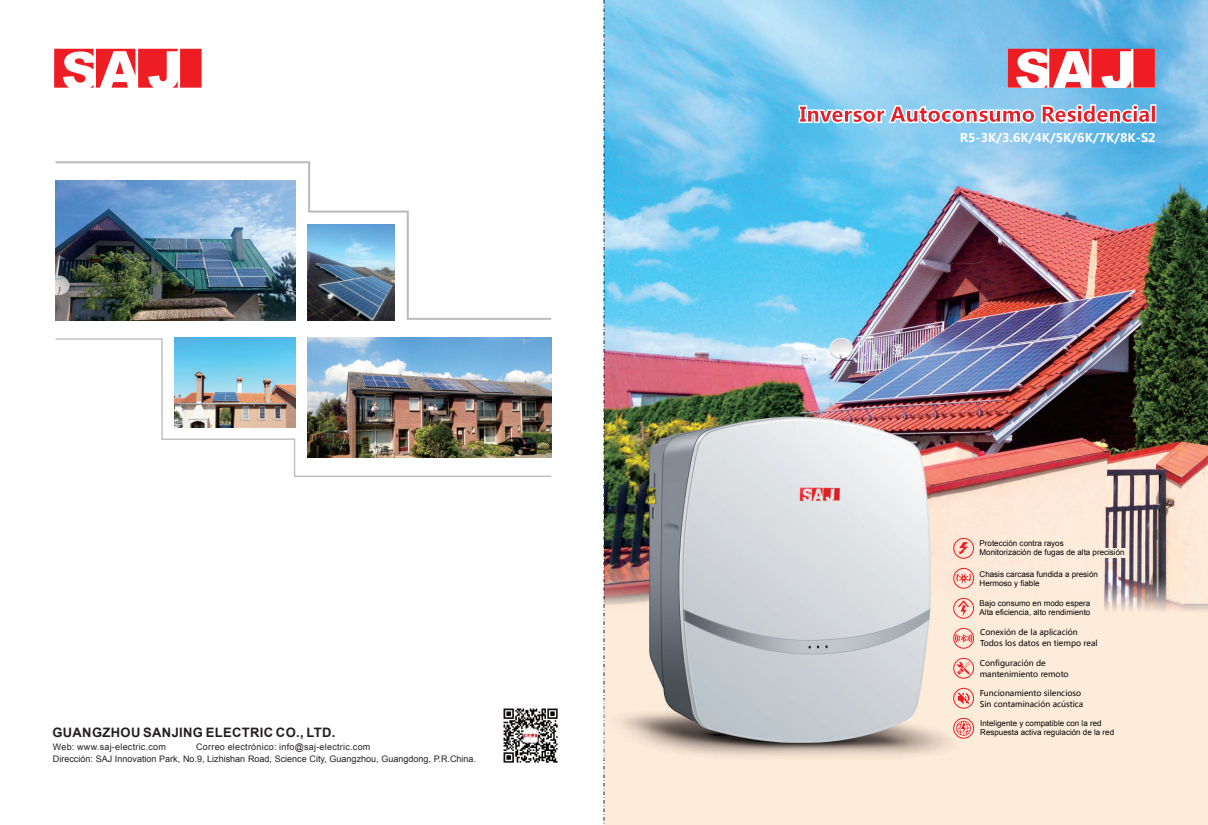
<style>
.page{position:relative;width:1208px;height:825px;background:#fff}
.page>*{position:absolute;margin:0;border:0;box-sizing:border-box;transform-origin:0 0}
.t1{font:22.4px "Microsoft Ya Hei";color:#ee1d23;scale:.62 1}
.t2{font:700 13px "Arial";letter-spacing:.03em;color:#231f20}
.t3{font:700 12px "Microsoft Ya Hei";color:#fff}
.t4{font:9px "Arial";color:#231f20}
.t5{font:9px "Arial";letter-spacing:.03em;color:#231f20}
.t6{font:8px/8.9px "Arial";color:#030303}
.t7{font:8px/10.6px "Microsoft Ya Hei";color:#030303}
</style>
<div class="page">
<img style="left:604px;top:0;width:604px;height:825px">
<svg style="left:54px;top:49px;width:124px;height:39px"></svg>
<div style="left:180px;top:49px;width:22px;height:39px;background:#ee1d23"></div>
<img style="left:55px;top:161px;width:497px;height:160px">
<img style="left:55px;top:338px;width:497px;height:139px">
<svg style="left:603px;top:0;width:1px;height:824px"></svg>
<svg style="left:798px;top:105px;width:237px;height:18px"></svg>
<svg style="left:1041px;top:104px;width:115px;height:19px"></svg>
<svg style="left:1007px;top:49px;width:124px;height:39px"></svg>
<div style="left:1133px;top:49px;width:21px;height:39px;background:#ee1d23"></div>
<img style="left:503px;top:708px;width:55px;height:55px">
<img style="left:602px;top:699px;width:364px;height:61px">
<div style="left:953px;top:538px;width:21px;height:21px;border:1px solid #ee1d23;border-radius:50%"></div>
<svg style="left:959px;top:542px;width:9px;height:12px"></svg>
<div style="left:953px;top:598px;width:21px;height:20px;border:1px solid #ee1d23;border-radius:50%"></div>
<svg style="left:960px;top:605px;width:6px;height:11px"></svg>
<svg style="left:955px;top:634px;width:17px;height:8px"></svg>
<div style="left:953px;top:628px;width:21px;height:20px;border:1px solid #ee1d23;border-radius:50%"></div>
<svg style="left:956px;top:574px;width:15px;height:9px"></svg>
<div style="left:953px;top:568px;width:21px;height:21px;border:1px solid #ee1d23;border-radius:50%"></div>
<svg style="left:958px;top:692px;width:11px;height:12px"></svg>
<div style="left:953px;top:688px;width:21px;height:20px;border:1px solid #ee1d23;border-radius:50%"></div>
<div style="left:953px;top:658px;width:21px;height:20px;border:1px solid #ee1d23;border-radius:50%"></div>
<svg style="left:956px;top:721px;width:15px;height:15px"></svg>
<div style="left:953px;top:718px;width:21px;height:20px;border:1px solid #ee1d23;border-radius:50%"></div>
<svg style="left:957px;top:662px;width:13px;height:13px"></svg>
<img style="left:307px;top:225px;width:88px;height:95px">
<img style="left:174px;top:337px;width:122px;height:90px">
<img style="left:649px;top:416px;width:281px;height:327px">
<div style="left:1090px;top:548px;width:36px;height:9px;background:#feeddc"></div>
<h2 class="t2" style="left:52px;top:727px;width:284px">GUANGZHOU SANJING ELECTRIC CO., LTD.</h2>
<p class="t5" style="left:53px;top:743px;width:115px">Web: www.saj-electric.com</p>
<p class="t5" style="left:196px;top:743px;width:176px">Correo electrónico: info@saj-electric.com</p>
<p class="t4" style="left:53px;top:755px;width:424px">Dirección: SAJ Innovation Park, No.9, Lizhishan Road, Science City, Guangzhou, Guangdong, P.R.China.</p>
<h3 class="t3" style="left:959px;top:132px;width:197px">R5-3K/3.6K/4K/5K/6K/7K/8K-S2</h3>
<p class="t6" style="left:979px;top:539px;width:146px">Protección contra rayos<br>Monitorización de fugas de alta precisión</p>
<h1 class="t1" style="left:952px;top:609px;width:18px;rotate:-90deg">&gt;</h1>
<p class="t6" style="left:979px;top:570px;width:120px">Chasis carcasa fundida a presión<br>Hermoso y fiable</p>
<p class="t6" style="left:979px;top:599px;width:112px">Bajo consumo en modo espera<br>Alta eficiencia, alto rendimiento</p>
<p class="t7" style="left:980px;top:628px;width:119px">Conexión de la aplicación<br>Todos los datos en tiempo real</p>
<p class="t7" style="left:979px;top:659px;width:90px">Configuración de mantenimiento remoto</p>
<p class="t7" style="left:979px;top:689px;width:105px">Funcionamiento silencioso<br>Sin contaminación acústica</p>
<p class="t6" style="left:980px;top:719px;width:135px">Inteligente y compatible con la red<br>Respuesta activa regulación de la red</p>
</div>
